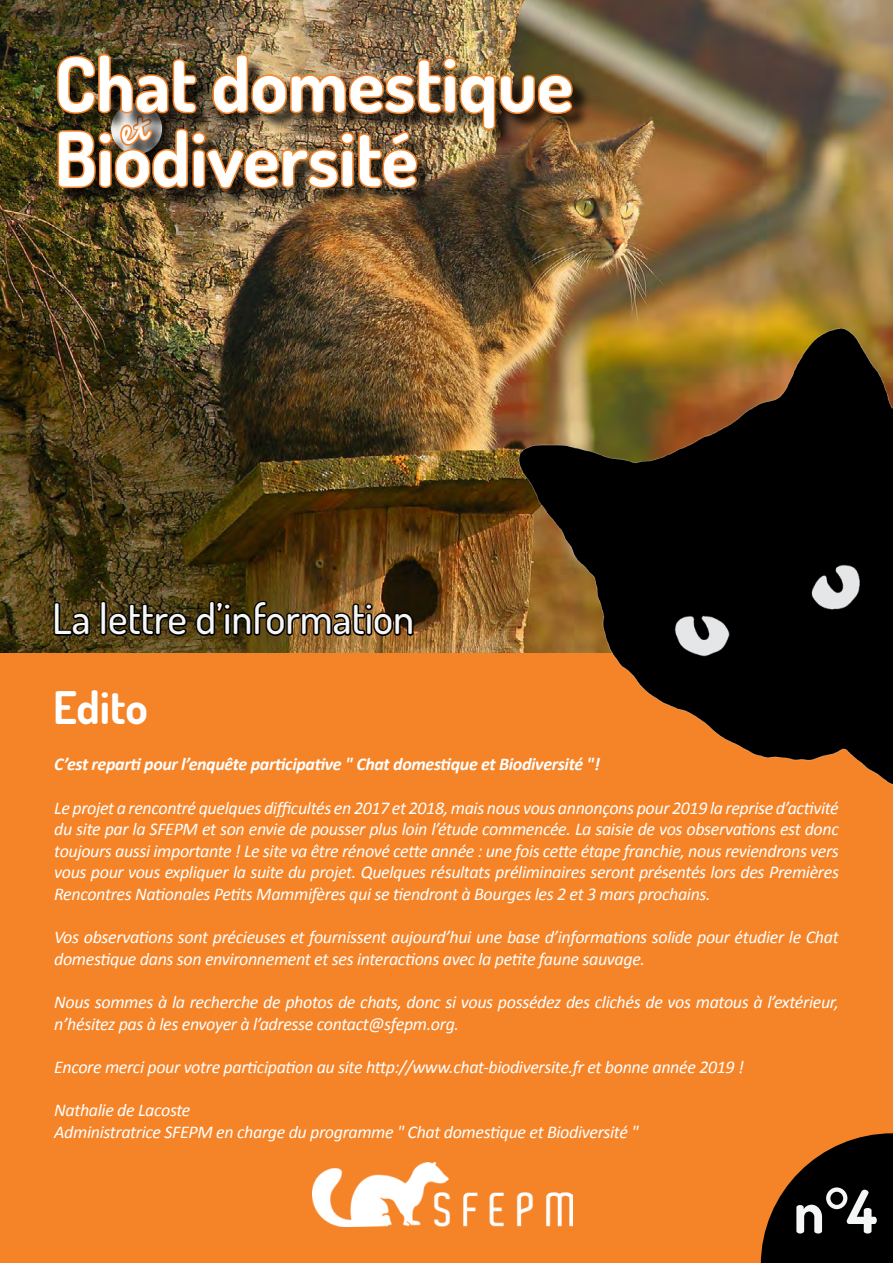
<style>
.page{position:relative;width:893px;height:1263px;background:#fff}
.page>*{position:absolute;margin:0;border:0;box-sizing:border-box;transform-origin:0 0}
.t1{font:700 75px "Dosis";color:#fff}
.t2{font:700 60px "Dosis";color:#f5f6f6}
.t3{font:700 45px "Dosis";letter-spacing:-.005em;color:#fff}
.t4{font:500 42px "Dosis";color:#f5f6f6}
.t5{font:italic 18px/21.6px "Calibri";letter-spacing:-.02em;color:#fff}
.t6{font:italic 700 18px "Calibri";letter-spacing:-.02em;color:#fff}
</style>
<div class="page">
<div style="left:0;top:653px;width:893px;height:610px;background:#f58429"></div>
<img style="left:0;top:0;width:893px;height:653px">
<img style="left:461px;top:306px;width:432px;height:479px">
<svg style="left:52px;top:600px;width:39px;height:37px"></svg>
<div style="left:100px;top:601px;width:7px;height:35px;border:3px solid #000"></div>
<svg style="left:107px;top:599px;width:118px;height:38px;background:#2d240c"></svg>
<div style="left:224px;top:613px;width:7px;height:23px;border:3px solid #000"></div>
<div style="left:224px;top:603px;width:7px;height:7px;border:3px solid #000;border-radius:50%"></div>
<svg style="left:231px;top:599px;width:184px;height:38px;background:#422f12"></svg>
<svg style="left:761px;top:1133px;width:132px;height:130px"></svg>
<img style="left:313px;top:1162px;width:260px;height:64px">
<div style="left:59px;top:56px;width:533px;height:92px;background:#000;opacity:.75"></div>
<div style="left:60px;top:131px;width:376px;height:76px;background:#000;opacity:.75"></div>
<img style="left:56px;top:52px;width:518px;height:138px">
<p class="t1" style="left:55px;top:36px;width:520px">Chat domestique</p>
<p class="t1" style="left:55px;top:111px;width:365px">Biodiversité</p>
<p class="t4" style="left:52px;top:591px;width:364px">La lettre d’information</p>
<p class="t3" style="left:53px;top:679px;width:96px">Edito</p>
<p class="t6" style="left:54px;top:753px;width:547px">C’est reparti pour l’enquête participative " Chat domestique et Biodiversité "!</p>
<p class="t5" style="left:54px;top:796px;width:786px;text-align:justify">Le projet a rencontré quelques difficultés en 2017 et 2018, mais nous vous annonçons pour 2019 la reprise d’activité du site par la SFEPM et son envie de pousser plus loin l’étude commencée. La saisie de vos observations est donc toujours aussi importante ! Le site va être rénové cette année : une fois cette étape franchie, nous reviendrons vers vous pour vous expliquer la suite du projet. Quelques résultats préliminaires seront présentés lors des Premières Rencontres Nationales Petits Mammifères qui se tiendront à Bourges les 2 et 3 mars prochains.</p>
<p class="t5" style="left:54px;top:926px;width:786px">Vos observations sont précieuses et fournissent aujourd’hui une base d’informations solide pour étudier le Chat domestique dans son environnement et ses interactions avec la petite faune sauvage.</p>
<p class="t5" style="left:54px;top:991px;width:786px">Nous sommes à la recherche de photos de chats, donc si vous possédez des clichés de vos matous à l’extérieur, n’hésitez pas à les envoyer à l’adresse contact@sfepm.org.</p>
<p class="t5" style="left:54px;top:1055px;width:691px">Encore merci pour votre participation au site http://www.chat-biodiversite.fr et bonne année 2019 !</p>
<p class="t5" style="left:54px;top:1099px;width:138px">Nathalie de Lacoste</p>
<p class="t5" style="left:54px;top:1120px;width:586px">Administratrice SFEPM en charge du programme " Chat domestique et Biodiversité "</p>
<p class="t2" style="left:793px;top:1173px;width:85px">n°4</p>
</div>
